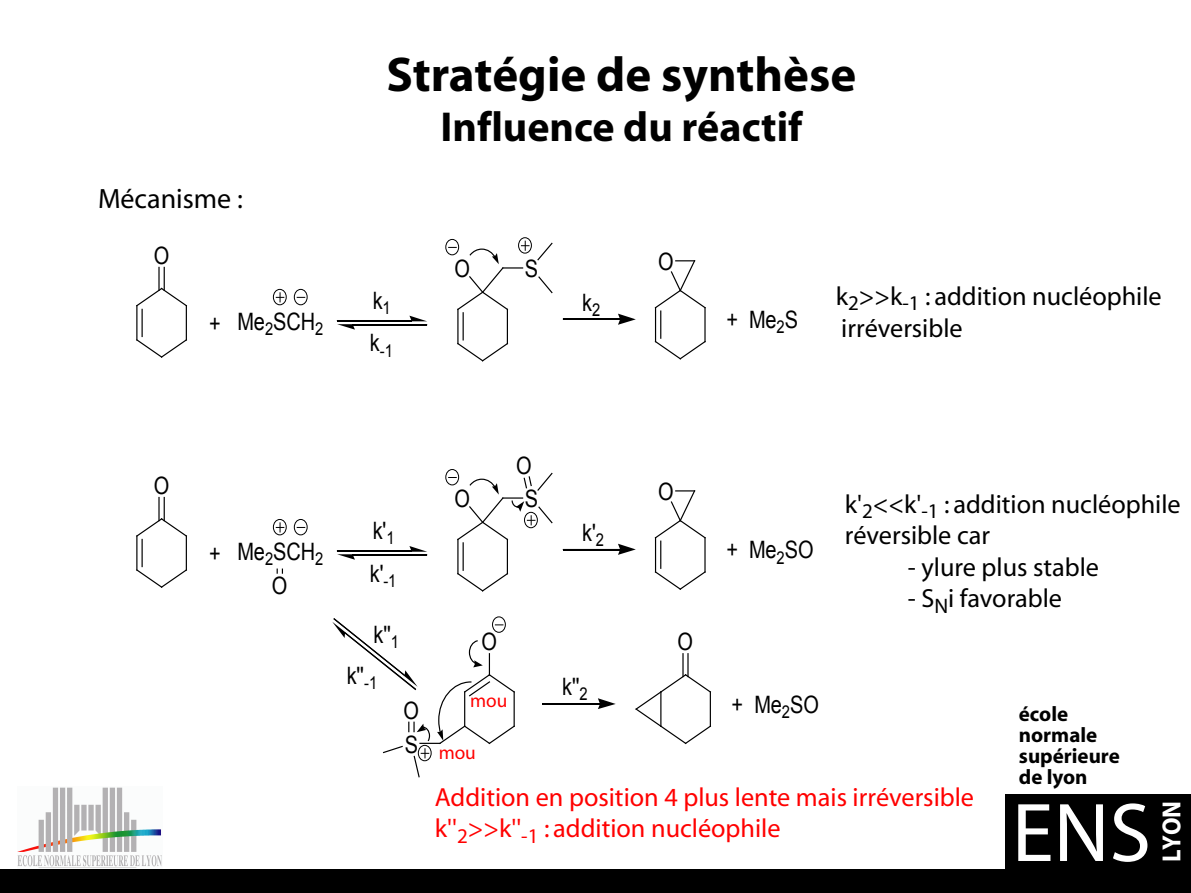
<style>
.page{position:relative;width:1191px;height:893px;background:#fff}
.page>*{position:absolute;margin:0;border:0;box-sizing:border-box;transform-origin:0 0}
.t1{font:84px "Myriad";color:#fff}
.t2{font:700 49px "Myriad";color:#000}
.t3{font:700 42px "Myriad";color:#000}
.t4{font:28px "Myriad";color:#000}
.t5{font:26.25px/31.5px "Myriad";color:#000}
.t6{font:26.25px/31.5px "Myriad";color:#f00}
.t7{font:700 26.25px "Myriad";color:#fff;scale:.93 1}
.t8{font:23.97px/42.9px "Arial";letter-spacing:-.01em;color:#000;scale:.83 1}
.t9{font:700 21px/21px "Myriad";color:#000}
.t10{font:19.25px "Myriad";color:#f00}
.t11{font:17.68px "Arial";color:#000;scale:.83 1}
</style>
<div class="page">
<div style="left:1005px;top:794px;width:186px;height:99px;background:#000"></div>
<div style="left:0;top:870px;width:1191px;height:23px;background:#000"></div>
<img style="left:17px;top:787px;width:145px;height:81px">
<hr style="left:136px;top:306px;width:1px;height:34px;background:#000">
<hr style="left:141px;top:309px;width:2px;height:27px;background:#000">
<svg style="left:136px;top:338px;width:51px;height:20px"></svg>
<hr style="left:186px;top:306px;width:1px;height:34px;background:#000">
<svg style="left:136px;top:267px;width:51px;height:40px"></svg>
<svg style="left:409px;top:316px;width:17px;height:5px"></svg>
<svg style="left:337px;top:324px;width:18px;height:6px"></svg>
<hr style="left:337px;top:320px;width:75px;height:1px;background:#000">
<hr style="left:352px;top:324px;width:75px;height:2px;background:#000">
<div style="left:273px;top:289px;width:14px;height:16px;border:1px solid #000;border-radius:50%"></div>
<svg style="left:276px;top:293px;width:8px;height:9px"></svg>
<div style="left:294px;top:289px;width:14px;height:16px;border:1px solid #000;border-radius:50%"></div>
<hr style="left:457px;top:309px;width:1px;height:35px;background:#000">
<hr style="left:462px;top:313px;width:2px;height:27px;background:#000">
<svg style="left:457px;top:342px;width:52px;height:20px"></svg>
<hr style="left:507px;top:309px;width:1px;height:35px;background:#000">
<svg style="left:537px;top:242px;width:16px;height:19px"></svg>
<svg style="left:538px;top:276px;width:15px;height:18px"></svg>
<div style="left:445px;top:239px;width:14px;height:16px;border:1px solid #000;border-radius:50%"></div>
<div style="left:518px;top:237px;width:14px;height:17px;border:1px solid #000;border-radius:50%"></div>
<svg style="left:448px;top:241px;width:81px;height:70px"></svg>
<svg style="left:618px;top:314px;width:18px;height:11px"></svg>
<hr style="left:563px;top:318px;width:57px;height:2px;background:#000">
<svg style="left:654px;top:260px;width:52px;height:100px"></svg>
<hr style="left:136px;top:536px;width:1px;height:34px;background:#000">
<hr style="left:141px;top:539px;width:2px;height:28px;background:#000">
<svg style="left:136px;top:568px;width:51px;height:20px"></svg>
<hr style="left:186px;top:536px;width:1px;height:34px;background:#000">
<svg style="left:136px;top:497px;width:51px;height:41px"></svg>
<svg style="left:409px;top:546px;width:18px;height:6px"></svg>
<svg style="left:337px;top:554px;width:18px;height:6px"></svg>
<hr style="left:337px;top:550px;width:75px;height:2px;background:#000">
<hr style="left:352px;top:554px;width:75px;height:2px;background:#000">
<div style="left:273px;top:519px;width:14px;height:16px;border:1px solid #000;border-radius:50%"></div>
<svg style="left:276px;top:523px;width:8px;height:9px"></svg>
<div style="left:294px;top:519px;width:14px;height:16px;border:1px solid #000;border-radius:50%"></div>
<hr style="left:457px;top:539px;width:1px;height:35px;background:#000">
<hr style="left:462px;top:543px;width:2px;height:27px;background:#000">
<svg style="left:457px;top:572px;width:52px;height:20px"></svg>
<hr style="left:507px;top:539px;width:1px;height:35px;background:#000">
<div style="left:445px;top:469px;width:14px;height:16px;border:1px solid #000;border-radius:50%"></div>
<svg style="left:618px;top:544px;width:18px;height:11px"></svg>
<hr style="left:563px;top:549px;width:57px;height:1px;background:#000">
<svg style="left:654px;top:490px;width:52px;height:100px"></svg>
<svg style="left:276px;top:569px;width:7px;height:4px"></svg>
<svg style="left:448px;top:472px;width:105px;height:69px"></svg>
<div style="left:492px;top:616px;width:14px;height:17px;border:1px solid #000;border-radius:50%"></div>
<svg style="left:332px;top:618px;width:183px;height:160px"></svg>
<svg style="left:598px;top:698px;width:17px;height:11px"></svg>
<hr style="left:543px;top:703px;width:57px;height:1px;background:#000">
<svg style="left:635px;top:654px;width:76px;height:91px"></svg>
<p class="t4" style="left:98px;top:185px;width:146px">Mécanisme :</p>
<p class="t8" style="left:154px;top:234px;width:20px">O</p>
<p class="t8" style="left:209px;top:300px;width:139px">+ Me<sub>2</sub>SCH<sub>2</sub></p>
<p class="t2" style="left:387px;top:49px;width:471px">Stratégie de synthèse</p>
<p class="t3" style="left:440px;top:106px;width:363px">Influence du réactif</p>
<p class="t8" style="left:373px;top:279px;width:23px">k<sub>1</sub></p>
<p class="t11" style="left:370px;top:339px;width:29px"><sup>k</sup>-1</p>
<p class="t8" style="left:454px;top:247px;width:20px">O</p>
<p class="t8" style="left:525px;top:247px;width:18px">S</p>
<p class="t8" style="left:582px;top:281px;width:23px">k<sub>2</sub></p>
<p class="t8" style="left:658px;top:240px;width:20px">O</p>
<p class="t8" style="left:726px;top:299px;width:88px">+ Me<sub>2</sub>S</p>
<p class="t5" style="left:835px;top:282px;width:327px">k<sub>2</sub>&gt;&gt;k<sub>-1</sub> : addition nucléophile irréversible</p>
<p class="t8" style="left:154px;top:464px;width:20px">O</p>
<p class="t8" style="left:209px;top:530px;width:139px">+ Me<sub>2</sub>SCH<sub>2</sub></p>
<p class="t8" style="left:272px;top:565px;width:20px">O</p>
<p class="t8" style="left:370px;top:509px;width:34px">k'<sub>1 </sub>k'<sub>-1</sub></p>
<p class="t8" style="left:516px;top:445px;width:20px">O</p>
<p class="t8" style="left:454px;top:478px;width:20px">O</p>
<p class="t8" style="left:525px;top:478px;width:18px">S</p>
<p class="t8" style="left:582px;top:511px;width:28px">k'<sub>2</sub></p>
<p class="t8" style="left:658px;top:470px;width:20px">O</p>
<p class="t8" style="left:726px;top:529px;width:106px">+ Me<sub>2</sub>SO</p>
<p class="t5" style="left:845px;top:489px;width:337px">k'<sub>2</sub>&lt;&lt;k'<sub>-1</sub> : addition nucléophile réversible car</p>
<p class="t5" style="left:908px;top:552px;width:193px">- ylure plus stable</p>
<p class="t5" style="left:908px;top:584px;width:156px">- S<sub>N</sub>i favorable</p>
<p class="t8" style="left:347px;top:614px;width:64px;line-height:41.1px;text-indent:27px">k''<sub>1 </sub>k''<sub>-1</sub></p>
<p class="t8" style="left:481px;top:620px;width:20px">O</p>
<p class="t8" style="left:403px;top:689px;width:20px">O</p>
<p class="t8" style="left:405px;top:723px;width:18px">S</p>
<p class="t10" style="left:470px;top:691px;width:39px">mou</p>
<p class="t10" style="left:439px;top:743px;width:39px">mou</p>
<p class="t8" style="left:562px;top:665px;width:32px">k''<sub>2</sub></p>
<p class="t8" style="left:677px;top:620px;width:20px">O</p>
<p class="t8" style="left:731px;top:683px;width:107px">+ Me<sub>2</sub>SO</p>
<p class="t6" style="left:435px;top:782px;width:541px">Addition en position 4 plus lente mais irréversible k''<sub>2</sub>&gt;&gt;k''<sub>-1</sub> : addition nucléophile</p>
<p class="t9" style="left:1018px;top:704px;width:102px">école normale supérieure de lyon</p>
<p class="t1" style="left:1012px;top:791px;width:141px">ENS</p>
<p class="t7" style="left:1158px;top:862px;width:67px;rotate:-90deg">LYON</p>
</div>
